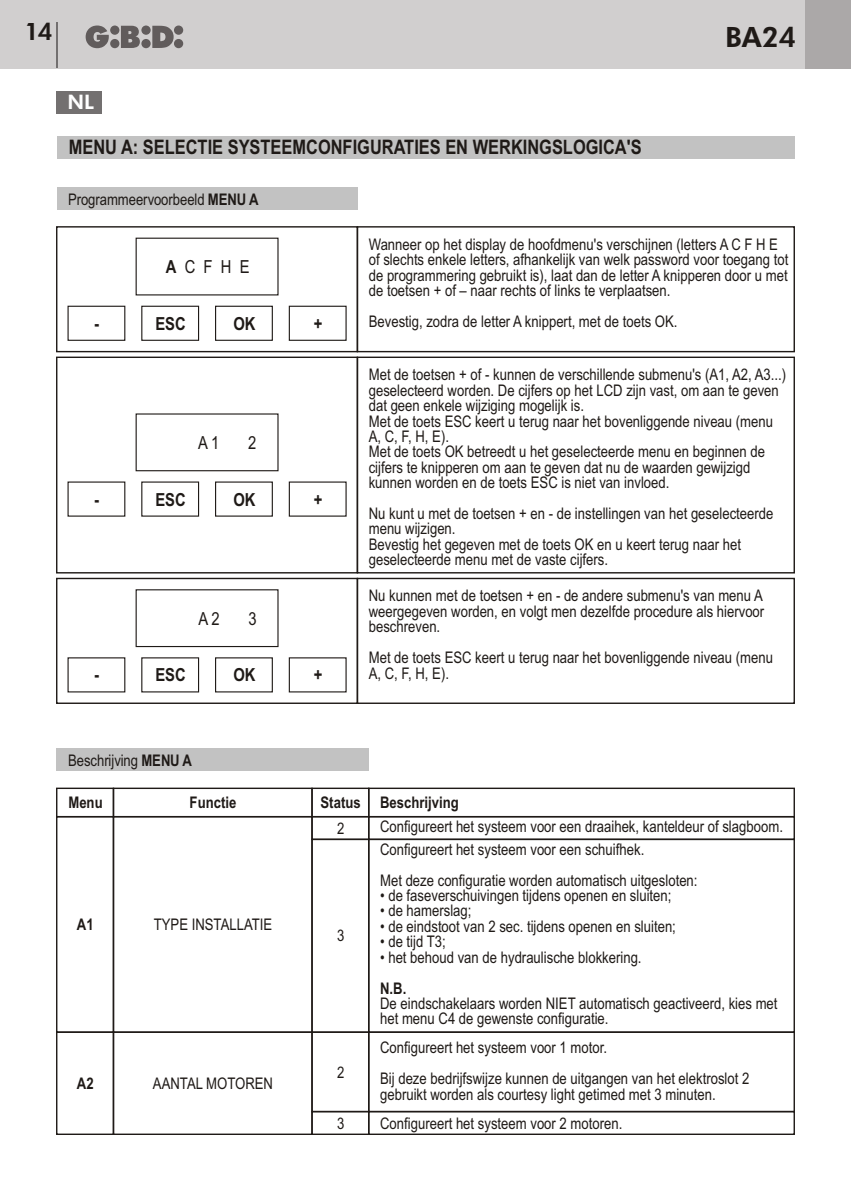
<style>
.page{position:relative;width:851px;height:1191px;background:#fff}
.page>*{position:absolute;margin:0;border:0;box-sizing:border-box;transform-origin:0 0}
.t1{font:800 28px "Futura BT";color:#1f1a17}
.t2{font:800 24px "Futura BT";color:#1f1a17}
.t3{font:700 20px "Arial Narrow";color:#1f1a17}
.t4{font:800 20px "Futura BT";color:#fff}
.t5{font:700 18px "Arial Narrow";color:#1f1a17}
.t6{font:18px "Arial Narrow";color:#1f1a17}
.t7{font:16px/15.4px "Arial Narrow";color:#1f1a17}
.t8{font:700 16px "Arial Narrow";color:#1f1a17}
.s1{font-weight:700}
</style>
<div class="page">
<div style="left:0;top:0;width:850px;height:68px;background:#d1cfcf"></div>
<div style="left:805px;top:0;width:45px;height:68px;background:#aba8a8"></div>
<svg style="left:86px;top:26px;width:97px;height:22px"></svg>
<hr style="left:56px;top:23px;width:2px;height:45px;background:#737070">
<hr style="left:850px;top:0;width:1px;height:68px;background:#aba8a8">
<div style="left:57px;top:91px;width:45px;height:22px;background:#737070"></div>
<div style="left:56px;top:226px;width:302px;height:126px;border:1px solid #1f1a17"></div>
<div style="left:356px;top:226px;width:438px;height:126px;border:1px solid #1f1a17"></div>
<div style="left:135px;top:238px;width:143px;height:57px;border:1px solid #1f1a17"></div>
<div style="left:141px;top:306px;width:58px;height:35px;border:1px solid #1f1a17"></div>
<div style="left:67px;top:306px;width:58px;height:35px;border:1px solid #1f1a17"></div>
<div style="left:215px;top:306px;width:58px;height:35px;border:1px solid #1f1a17"></div>
<div style="left:289px;top:306px;width:57px;height:35px;border:1px solid #1f1a17"></div>
<div style="left:56px;top:356px;width:302px;height:217px;border:1px solid #1f1a17"></div>
<div style="left:356px;top:356px;width:438px;height:217px;border:1px solid #1f1a17"></div>
<div style="left:135px;top:413px;width:143px;height:58px;border:1px solid #1f1a17"></div>
<div style="left:215px;top:481px;width:58px;height:35px;border:1px solid #1f1a17"></div>
<div style="left:57px;top:136px;width:737px;height:23px;background:#c2c2c2"></div>
<div style="left:56px;top:578px;width:302px;height:126px;border:1px solid #1f1a17"></div>
<div style="left:356px;top:578px;width:438px;height:126px;border:1px solid #1f1a17"></div>
<div style="left:135px;top:589px;width:143px;height:58px;border:1px solid #1f1a17"></div>
<div style="left:215px;top:657px;width:58px;height:35px;border:1px solid #1f1a17"></div>
<svg style="left:56px;top:787px;width:739px;height:348px"></svg>
<div style="left:57px;top:187px;width:300px;height:23px;background:#c2c2c2"></div>
<div style="left:57px;top:748px;width:312px;height:23px;background:#c2c2c2"></div>
<h2 class="t2" style="left:24px;top:22px;width:29px">14</h2>
<h1 class="t1" style="left:725px;top:26px;width:73px">BA24</h1>
<p class="t4" style="left:67px;top:94px;width:28px">NL</p>
<p class="t3" style="left:69px;top:140px;width:574px">MENU A: SELECTIE SYSTEEMCONFIGURATIES EN WERKINGSLOGICA'S</p>
<p class="t7" style="left:68px;top:193px;width:192px">Programmeervoorbeeld <span class="s1">MENU A</span></p>
<p class="t6" style="left:166px;top:260px;width:85px"><span class="s1">A</span> C F H E</p>
<p class="t5" style="left:94px;top:316px;width:6px">-</p>
<p class="t5" style="left:155px;top:316px;width:32px">ESC</p>
<p class="t5" style="left:233px;top:316px;width:24px">OK</p>
<p class="t5" style="left:314px;top:316px;width:10px">+</p>
<p class="t6" style="left:198px;top:436px;width:23px">A 1</p>
<p class="t6" style="left:248px;top:436px;width:10px">2</p>
<p class="t5" style="left:94px;top:492px;width:6px">-</p>
<p class="t5" style="left:155px;top:492px;width:32px">ESC</p>
<p class="t5" style="left:233px;top:492px;width:24px">OK</p>
<p class="t5" style="left:314px;top:492px;width:10px">+</p>
<p class="t6" style="left:198px;top:611px;width:23px">A 2</p>
<p class="t6" style="left:248px;top:611px;width:10px">3</p>
<p class="t5" style="left:94px;top:668px;width:6px">-</p>
<p class="t5" style="left:155px;top:668px;width:32px">ESC</p>
<p class="t5" style="left:233px;top:668px;width:24px">OK</p>
<p class="t5" style="left:314px;top:668px;width:10px">+</p>
<p class="t7" style="left:68px;top:754px;width:125px">Beschrijving <span class="s1">MENU A</span></p>
<p class="t7" style="left:369px;top:238px;width:421px">Wanneer op het display de hoofdmenu's verschijnen (letters A C F H E of slechts enkele letters, afhankelijk van welk password voor toegang tot de programmering gebruikt is), laat dan de letter A knipperen door u met de toetsen + of – naar rechts of links te verplaatsen.</p>
<p class="t7" style="left:369px;top:315px;width:310px">Bevestig, zodra de letter A knippert, met de toets OK.</p>
<p class="t7" style="left:369px;top:368px;width:419px">Met de toetsen + of - kunnen de verschillende submenu's (A1, A2, A3...) geselecteerd worden. De cijfers op het LCD zijn vast, om aan te geven dat geen enkele wijziging mogelijk is.<br>Met de toets ESC keert u terug naar het bovenliggende niveau (menu A, C, F, H, E).<br>Met de toets OK betreedt u het geselecteerde menu en beginnen de cijfers te knipperen om aan te geven dat nu de waarden gewijzigd kunnen worden en de toets ESC is niet van invloed.</p>
<p class="t7" style="left:369px;top:507px;width:406px">Nu kunt u met de toetsen + en - de instellingen van het geselecteerde menu wijzigen.<br>Bevestig het gegeven met de toets OK en u keert terug naar het geselecteerde menu met de vaste cijfers.</p>
<p class="t7" style="left:369px;top:589px;width:397px;text-align:justify">Nu kunnen met de toetsen + en - de andere submenu's van menu A weergegeven worden, en volgt men dezelfde procedure als hiervoor beschreven.</p>
<p class="t7" style="left:369px;top:651px;width:406px">Met de toets ESC keert u terug naar het bovenliggende niveau (menu<br>A, C, F, H, E).</p>
<p class="t8" style="left:68px;top:796px;width:36px">Menu</p>
<p class="t8" style="left:190px;top:796px;width:48px">Functie</p>
<p class="t8" style="left:320px;top:796px;width:140px">Status Beschrijving</p>
<p class="t8" style="left:77px;top:918px;width:18px">A1</p>
<p class="t8" style="left:77px;top:1077px;width:18px">A2</p>
<p class="t7" style="left:154px;top:918px;width:120px">TYPE INSTALLATIE</p>
<p class="t7" style="left:153px;top:1077px;width:122px">AANTAL MOTOREN</p>
<p class="t7" style="left:337px;top:822px;width:9px">2</p>
<p class="t7" style="left:337px;top:929px;width:9px">3</p>
<p class="t7" style="left:337px;top:1065px;width:9px">2</p>
<p class="t7" style="left:337px;top:1116px;width:9px">3</p>
<p class="t7" style="left:380px;top:816px;width:404px;line-height:22.6px">Configureert het systeem voor een draaihek, kanteldeur of slagboom.<br>Configureert het systeem voor een schuifhek.</p>
<p class="t7" style="left:380px;top:873px;width:319px">Met deze configuratie worden automatisch uitgesloten:</p>
<p class="t7" style="left:380px;top:889px;width:293px">• de faseverschuivingen tijdens openen en sluiten;</p>
<p class="t7" style="left:380px;top:904px;width:93px">• de hamerslag;</p>
<p class="t7" style="left:380px;top:920px;width:297px">• de eindstoot van 2 sec. tijdens openen en sluiten;</p>
<p class="t7" style="left:380px;top:935px;width:67px">• de tijd T3;</p>
<p class="t7" style="left:380px;top:950px;width:263px">• het behoud van de hydraulische blokkering.</p>
<p class="t8" style="left:380px;top:982px;width:28px">N.B.</p>
<p class="t7" style="left:380px;top:997px;width:399px">De eindschakelaars worden NIET automatisch geactiveerd, kies met het menu C4 de gewenste configuratie.</p>
<p class="t7" style="left:380px;top:1033px;width:371px;line-height:30.8px">Configureert het systeem voor 1 motor.<br>Bij deze bedrijfswijze kunnen de uitgangen van het elektroslot 2</p>
<p class="t7" style="left:380px;top:1080px;width:337px;line-height:29.2px">gebruikt worden als courtesy light getimed met 3 minuten.<br>Configureert het systeem voor 2 motoren.</p>
</div>
